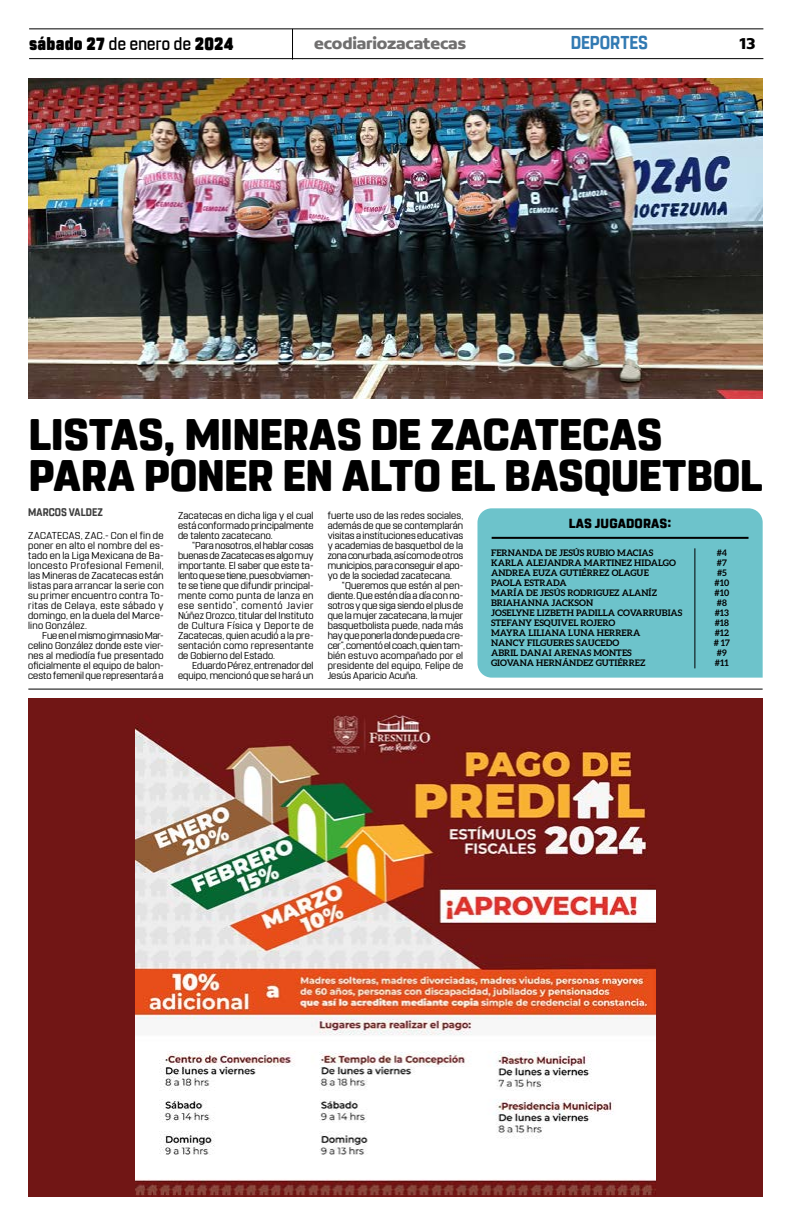
<style>
.page{position:relative;width:791px;height:1225px;background:#fff}
.page>*{position:absolute;margin:0;border:0;box-sizing:border-box;transform-origin:0 0}
.t1{font:800 44px/41px "Rohn Rounded";letter-spacing:-.01em;color:#000}
.t2{font:700 18.6px "Rohn Rounded";color:#327ab3;scale:.91 1}
.t3{font:900 17.6px "Rohn Rounded";letter-spacing:.02em;color:#000;scale:.91 1}
.t4{font:700 16.9px "Concord";letter-spacing:-.01em;color:#706f6f}
.t5{font:700 16.9px "Concord";color:#000}
.t6{font:800 13.2px "Rohn Rounded";letter-spacing:.01em;color:#000}
.t7{font:700 11px "Rohn Rounded";letter-spacing:.01em;color:#3d3d3d;scale:.91 1}
.t8{font:10px/10px "Rohn Rounded";letter-spacing:.01em;color:#000;text-align:justify}
.t9{font:700 9px/10px "Aleo";color:#000}
.s1{font-weight:500}
</style>
<div class="page">
<hr style="left:29px;top:28px;width:734px;height:1px;background:#000">
<hr style="left:29px;top:58px;width:734px;height:1px;background:#000">
<hr style="left:292px;top:29px;width:1px;height:31px;background:#000">
<hr style="left:28px;top:688px;width:735px;height:1px;background:#000">
<div style="left:28px;top:698px;width:735px;height:498px;background:#711615"></div>
<img style="left:136px;top:715px;width:519px;height:481px">
<div style="left:477px;top:508px;width:286px;height:170px;background:#6dc3cb"></div>
<hr style="left:492px;top:537px;width:256px;height:2px;background:#000">
<hr style="left:694px;top:548px;width:1px;height:120px;background:#000">
<img style="left:28px;top:78px;width:735px;height:320px">
<h3 class="t3" style="left:29px;top:33px;width:226px">sábado 27 <span class="s1">de enero de</span> 2024</h3>
<h3 class="t4" style="left:314px;top:33px;width:153px">ecodiariozacatecas</h3>
<h2 class="t2" style="left:571px;top:32px;width:86px">DEPORTES</h2>
<h3 class="t5" style="left:739px;top:33px;width:18px">13</h3>
<h1 class="t1" style="left:28px;top:415px;width:736px">LISTAS, MINERAS DE ZACATECAS<br>PARA PONER EN ALTO EL BASQUETBOL</h1>
<p class="t8" style="left:28px;top:530px;width:137px">ZACATECAS, ZAC.- Con el fin de poner en alto el nombre del es&shy;tado en la Liga Mexicana de Ba&shy;loncesto Profesional Femenil, las Mineras de Zacatecas están listas para arrancar la serie con su primer encuentro contra To&shy;ritas de Celaya, este sábado y domingo, en la duela del Marce&shy;lino González.</p>
<p class="t8" style="left:28px;top:630px;width:137px;text-indent:14px">Fue en el mismo gimnasio Mar&shy;celino González donde este vier&shy;nes al mediodía fue presentado oficialmente el equipo de balon&shy;cesto femenil que representará a</p>
<p class="t7" style="left:28px;top:506px;width:84px">MARCOS VALDEZ</p>
<p class="t8" style="left:328px;top:510px;width:137px">fuerte uso de las redes sociales, además de que se contemplarán visitas a instituciones educativas y academias de basquetbol de la zona conurbada, así como de otros municipios, para conseguir el apo&shy;yo de la sociedad zacatecana.</p>
<p class="t8" style="left:328px;top:580px;width:137px;text-indent:14px">“Queremos que estén al pen&shy;diente. Que estén día a día con no&shy;sotros y que siga siendo el plus de que la mujer zacatecana, la mujer basquetbolista puede, nada más hay que ponerla donde pueda cre&shy;cer”, comentó el coach, quien tam&shy;bién estuvo acompañado por el presidente del equipo, Felipe de Jesús Aparicio Acuña.</p>
<p class="t8" style="left:178px;top:510px;width:137px">Zacatecas en dicha liga y el cual está conformado principalmente de talento zacatecano.</p>
<p class="t8" style="left:178px;top:540px;width:137px;text-indent:14px">“Para nosotros, el hablar cosas buenas de Zacatecas es algo muy importante. El saber que este ta&shy;lento que se tiene, pues obviamen&shy;te se tiene que difundir principal&shy;mente como punta de lanza en ese sentido”, comentó Javier Núñez Orozco, titular del Instituto de Cultura Física y Deporte de Zacatecas, quien acudió a la pre&shy;sentación como representante de Gobierno del Estado.</p>
<p class="t8" style="left:178px;top:660px;width:137px;text-align:right">Eduardo Pérez, entrenador del equipo, mencionó que se hará un</p>
<h3 class="t6" style="left:569px;top:516px;width:104px">LAS JUGADORAS:</h3>
<p class="t9" style="left:491px;top:547px;width:193px">FERNANDA DE JESÚS RUBIO MACIAS<br>KARLA ALEJANDRA MARTINEZ HIDALGO<br>ANDREA EUZA GUTIÉRREZ OLAGUE<br>PAOLA ESTRADA<br>MARÍA DE JESÚS RODRIGUEZ ALANÍZ<br>BRIAHANNA JACKSON<br>JOSELYNE LIZBETH PADILLA COVARRUBIAS<br>STEFANY ESQUIVEL ROJERO<br>MAYRA LILIANA LUNA HERRERA<br>NANCY FILGUERES SAUCEDO<br>ABRIL DANAI ARENAS MONTES<br>GIOVANA HERNÁNDEZ GUTIÉRREZ</p>
<p class="t9" style="left:714px;top:547px;width:18px;text-align:center">#4 #7 #5 #10 #10 #8 #13 #18 #12 # 17 #9 #11</p>
</div>
